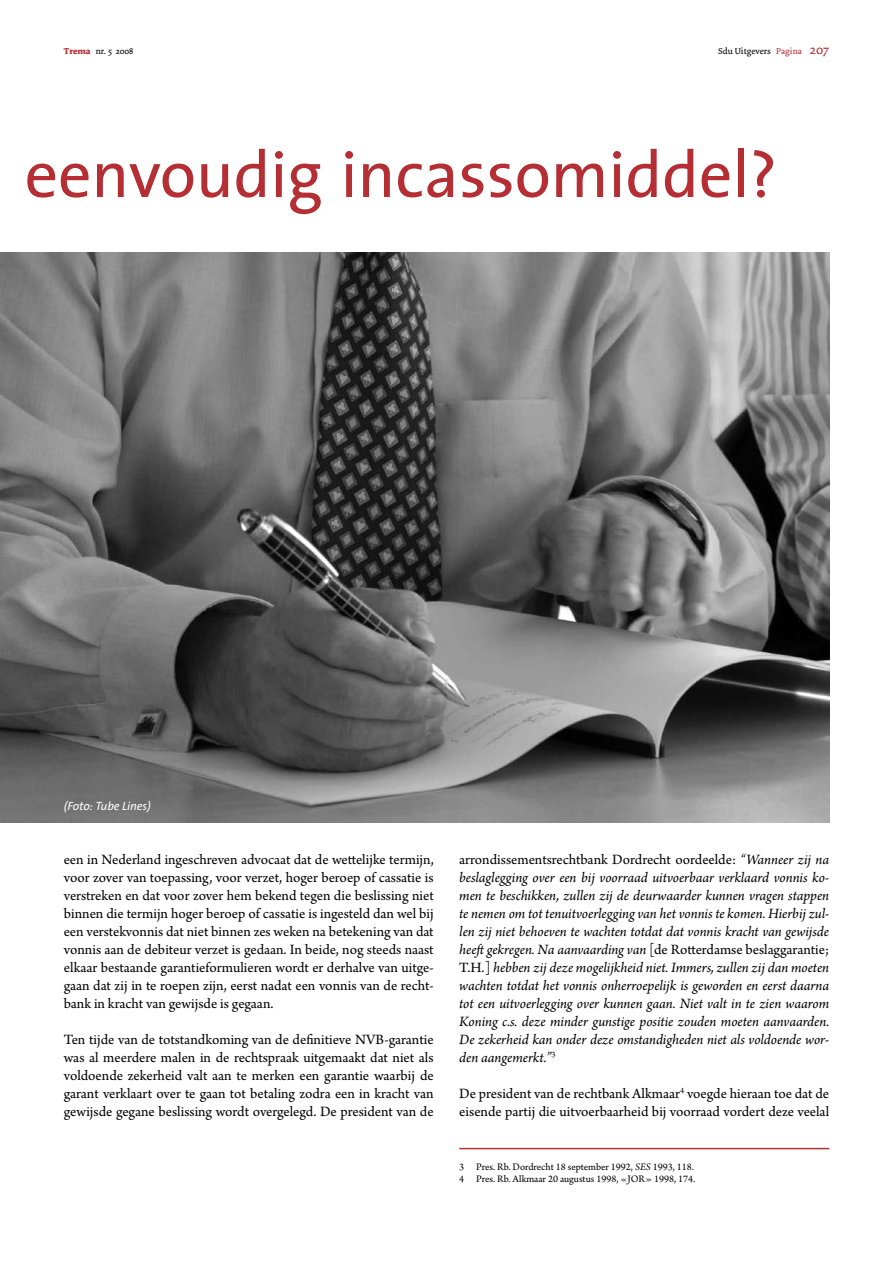
<style>
.page{position:relative;width:893px;height:1263px;background:#fff}
.page>*{position:absolute;margin:0;border:0;box-sizing:border-box;transform-origin:0 0}
.t1{font:66px "Thesis Sans";color:#b42e34}
.t2{font:15px/18px "Arno Pro";color:#000;text-align:justify}
.t3{font:italic 15px/18px "Arno Pro";letter-spacing:-.005em;color:#000;text-align:justify}
.t4{font:italic 12px "Thesis Sans";color:#fff}
.t5{font:10.5px/12.6px "Arno Pro";color:#000}
.t6{font:9px "Dolly";color:#000}
.s1{font-weight:700;color:#b42e34}
.s2{color:#b42e34}
.s3{font-size:13.5px;color:#b42e34}
.s4{font-style:normal}
.s5{font-style:italic}
</style>
<div class="page">
<hr style="left:459px;top:1148px;width:370px;height:1px;background:#b42e34">
<img style="left:0;top:252px;width:829px;height:571px">
<p class="t6" style="left:64px;top:45px;width:71px"><span class="s1">Trema</span> nr. 5 2008</p>
<p class="t6" style="left:718px;top:45px;width:113px">Sdu Uitgevers <span class="s2">Pagina</span> <span class="s3">207</span></p>
<h1 class="t1" style="left:25px;top:120px;width:754px">eenvoudig incassomiddel?</h1>
<p class="t4" style="left:64px;top:796px;width:88px">(Foto: Tube Lines)</p>
<p class="t2" style="left:64px;top:851px;width:371px">een in Nederland ingeschreven advocaat dat de wettelijke termijn, voor zover van toepassing, voor verzet, hoger beroep of cassatie is verstreken en dat voor zover hem bekend tegen die beslissing niet binnen die termijn hoger beroep of cassatie is ingesteld dan wel bij een verstekvonnis dat niet binnen zes weken na betekening van dat vonnis aan de debiteur verzet is gedaan. In beide, nog steeds naast elkaar bestaande garantieformulieren wordt er derhalve van uitge&shy;gaan dat zij in te roepen zijn, eerst nadat een vonnis van de recht&shy;bank in kracht van gewijsde is gegaan.</p>
<p class="t2" style="left:64px;top:1031px;width:371px">Ten tijde van de totstandkoming van de definitieve NVB-garantie was al meerdere malen in de rechtspraak uitgemaakt dat niet als voldoende zekerheid valt aan te merken een garantie waarbij de garant verklaart over te gaan tot betaling zodra een in kracht van gewijsde gegane beslissing wordt overgelegd. De president van de</p>
<p class="t3" style="left:459px;top:851px;width:371px"><span class="s4">arrondissementsrechtbank Dordrecht oordeelde:</span> “Wanneer zij na beslaglegging over een bij voorraad uitvoerbaar verklaard vonnis ko&shy;men te beschikken, zullen zij de deurwaarder kunnen vragen stappen te nemen om tot tenuitvoerlegging van het vonnis te komen. Hierbij zul&shy;len zij niet behoeven te wachten totdat dat vonnis kracht van gewijsde heeft gekregen. Na aanvaarding van <span class="s4">[de Rotterdamse beslaggarantie; T.H.]</span> hebben zij deze mogelijkheid niet. Immers, zullen zij dan moeten wachten totdat het vonnis onherroepelijk is geworden en eerst daarna tot een uitvoerlegging over kunnen gaan. Niet valt in te zien waarom Koning c.s. deze minder gunstige positie zouden moeten aanvaarden.<br>De zekerheid kan onder deze omstandigheden niet als voldoende wor&shy;den aangemerkt.”<sup>3</sup></p>
<p class="t2" style="left:459px;top:1085px;width:371px">De president van de rechtbank Alkmaar<sup>4</sup> voegde hieraan toe dat de eisende partij die uitvoerbaarheid bij voorraad vordert deze veelal</p>
<p class="t5" style="left:459px;top:1161px;width:238px">3 Pres. Rb. Dordrecht 18 september 1992, <span class="s5">SES</span> 1993, 118.<br>4 Pres. Rb. Alkmaar 20 augustus 1998, «JOR» 1998, 174.</p>
</div>
